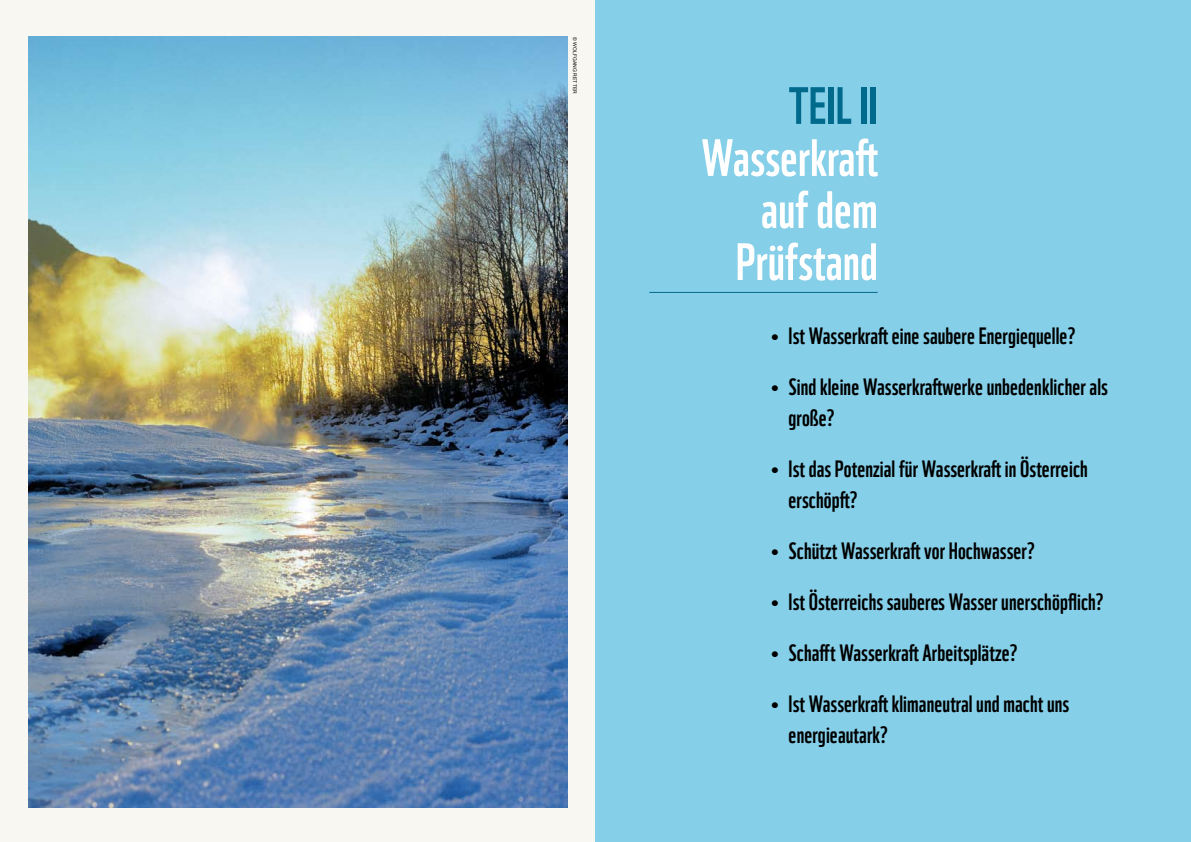
<style>
.page{position:relative;width:1191px;height:842px;background:#fff}
.page>*{position:absolute;margin:0;border:0;box-sizing:border-box;transform-origin:0 0}
.t1{font:51px/52px "WWF";letter-spacing:.005em;color:#fff;text-align:right}
.t2{font:51px "WWF";color:#006a8d}
.t3{font:23px/31px "WWF";letter-spacing:.005em;color:#000}
.t4{font:5px "Arial";letter-spacing:.015em;color:#000}
.s1{font-family:"Georgia"}
</style>
<div class="page">
<div style="left:0;top:0;width:596px;height:842px;background:#f8f7f1"></div>
<div style="left:595px;top:0;width:596px;height:842px;background:#85cfe8"></div>
<hr style="left:649px;top:292px;width:228px;height:1px;background:#006a8d">
<img style="left:28px;top:37px;width:539px;height:771px">
<p class="t4" style="left:578px;top:37px;width:58px;rotate:90deg">© Wolfgang Retter</p>
<h1 class="t2" style="left:789px;top:66px;width:90px">Teil Ii</h1>
<h1 class="t1" style="left:701px;top:127px;width:178px">Wasserkraft auf dem<br>Prüfstand</h1>
<p class="t3" style="left:770px;top:318px;width:306px"><span class="s1">•</span> Ist Wasserkraft eine saubere Energiequelle?</p>
<p class="t3" style="left:788px;top:369px;width:321px;text-indent:-18px"><span class="s1">•</span> Sind kleine Wasserkraftwerke unbedenklicher als große?</p>
<p class="t3" style="left:788px;top:451px;width:301px;text-indent:-18px"><span class="s1">•</span> Ist das Potenzial für Wasserkraft in Österreich erschöpft?</p>
<p class="t3" style="left:770px;top:533px;width:266px"><span class="s1">•</span> Schützt Wasserkraft vor Hochwasser?</p>
<p class="t3" style="left:770px;top:584px;width:335px"><span class="s1">•</span> Ist Österreichs sauberes Wasser unerschöpflich?</p>
<p class="t3" style="left:770px;top:635px;width:248px"><span class="s1">•</span> Schafft Wasserkraft Arbeitsplätze?</p>
<p class="t3" style="left:788px;top:686px;width:282px;text-indent:-18px"><span class="s1">•</span> Ist Wasserkraft klimaneutral und macht uns energieautark?</p>
</div>
